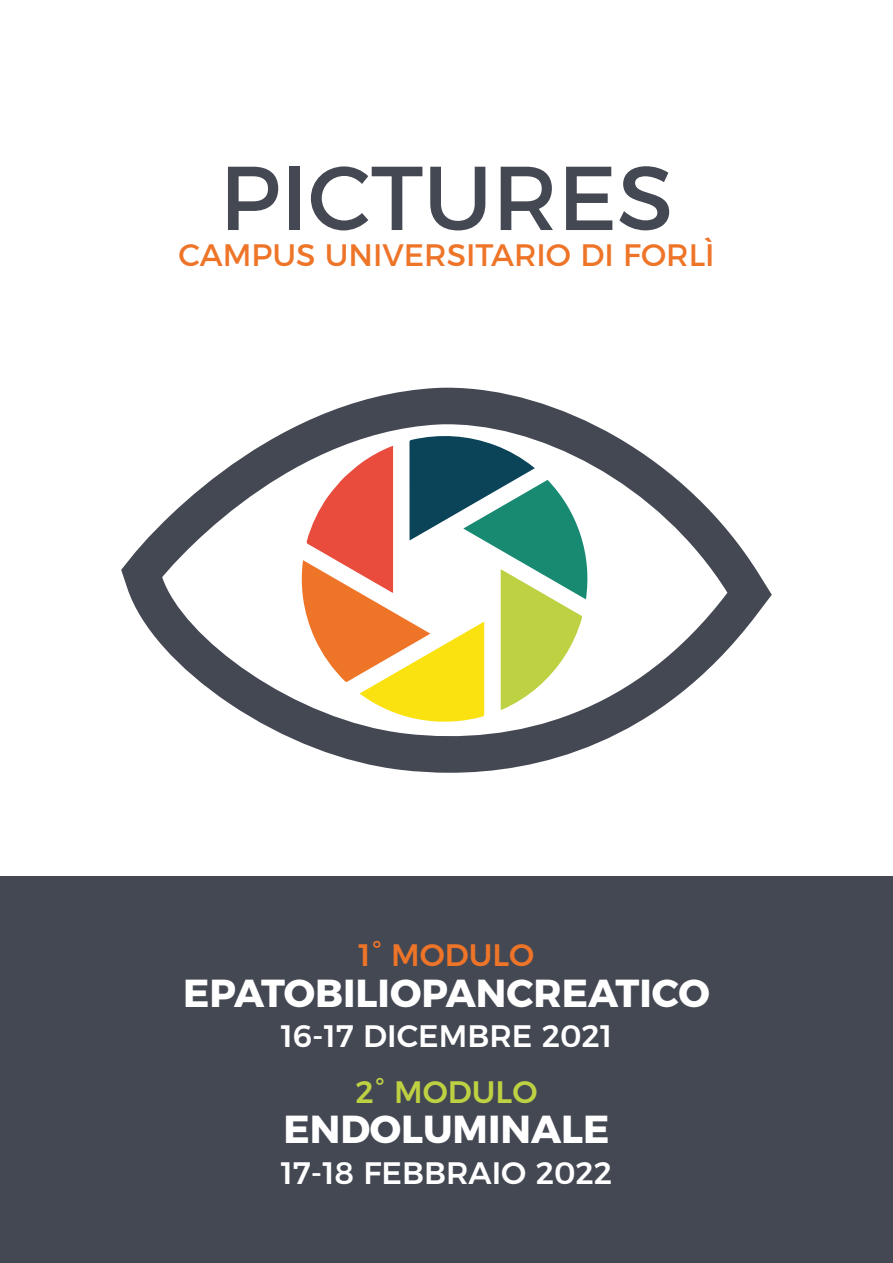
<style>
.page{position:relative;width:893px;height:1263px;background:#fff}
.page>*{position:absolute;margin:0;border:0;box-sizing:border-box;transform-origin:0 0}
.t1{font:90.45px "Montserrat";color:#444853}
.t2{font:700 39px "Montserrat";color:#fff}
.t3{font:500 31.05px "Montserrat";color:#fff}
.t4{font:31.05px "Montserrat";color:#ee7428}
.t5{font:500 31.05px "Montserrat";color:#ee7428}
.t6{font:500 31.05px "Montserrat";color:#bdd142}
</style>
<div class="page">
<div style="left:0;top:876px;width:893px;height:387px;background:#444853"></div>
<svg style="left:121px;top:388px;width:651px;height:385px"></svg>
<svg style="left:301px;top:433px;width:288px;height:290px"></svg>
<h1 class="t1" style="left:220px;top:125px;width:455px">PICTURES</h1>
<p class="t4" style="left:178px;top:230px;width:538px">CAMPUS UNIVERSITARIO DI FORLÌ</p>
<p class="t5" style="left:359px;top:930px;width:177px">1° MODULO</p>
<p class="t2" style="left:183px;top:961px;width:528px">EPATOBILIOPANCREATICO</p>
<p class="t3" style="left:281px;top:1011px;width:333px">16-17 DICEMBRE 2021</p>
<p class="t6" style="left:355px;top:1067px;width:183px">2° MODULO</p>
<p class="t2" style="left:283px;top:1097px;width:328px">ENDOLUMINALE</p>
<p class="t3" style="left:281px;top:1148px;width:333px">17-18 FEBBRAIO 2022</p>
</div>
